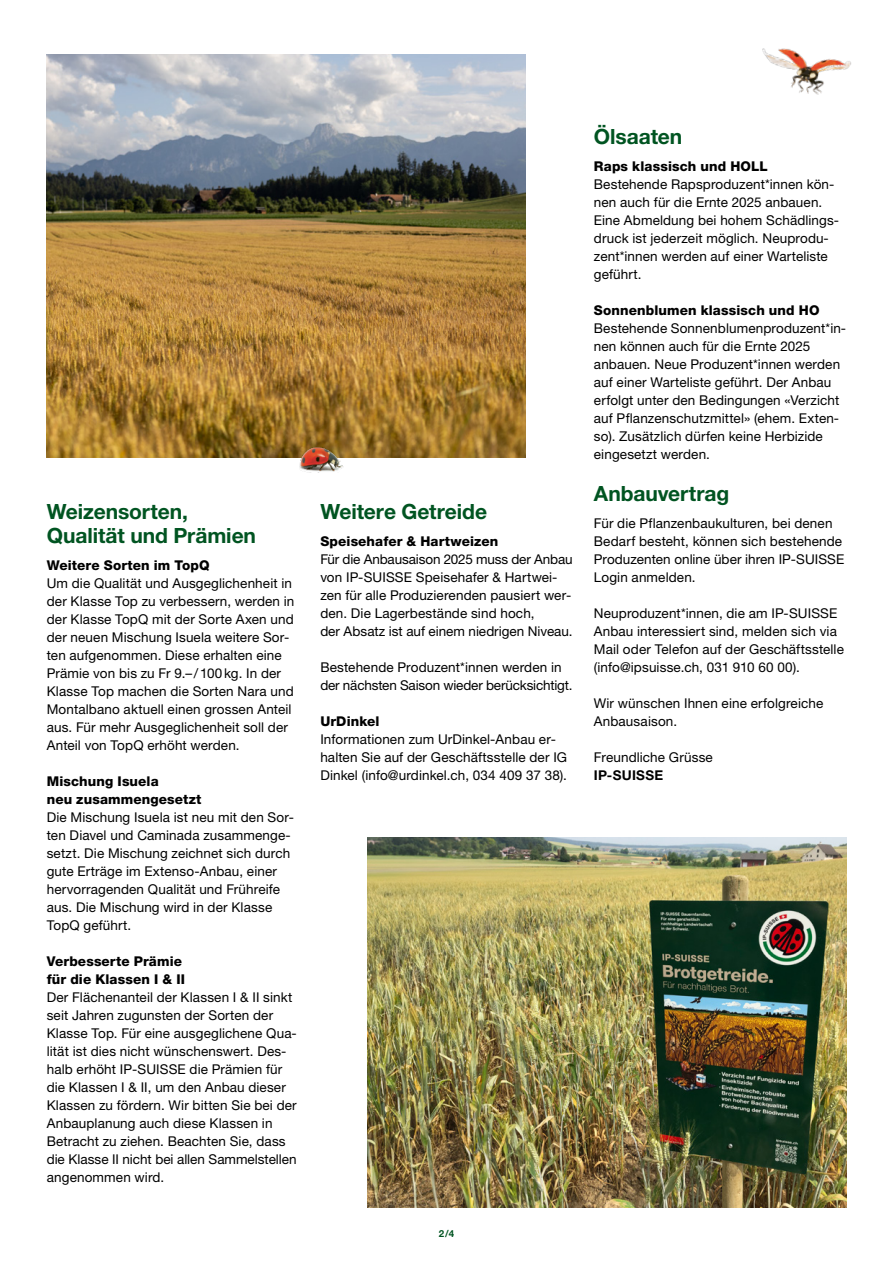
<style>
.page{position:relative;width:893px;height:1263px;background:#fff}
.page>*{position:absolute;margin:0;border:0;box-sizing:border-box;transform-origin:0 0}
.t1{font:700 21px/24px "Helvetica Neue LT Std";letter-spacing:-.005em;color:#005421}
.t2{font:13.5px/18px "Helvetica Neue LT Std";letter-spacing:.01em;color:#000}
.t3{font:800 13.5px/18px "Helvetica Neue LT Std";letter-spacing:.01em;color:#000}
.t4{font:700 13.5px "Helvetica Neue LT Std";letter-spacing:.02em;color:#000}
.t5{font:700 9.75px "Helvetica Neue LT Std";color:#005421}
</style>
<div class="page">
<img style="left:367px;top:838px;width:479px;height:370px">
<img style="left:762px;top:48px;width:89px;height:47px">
<img style="left:47px;top:54px;width:478px;height:404px">
<img style="left:298px;top:446px;width:47px;height:26px">
<h1 class="t1" style="left:47px;top:499px;width:211px">Weizensorten,<br>Qualität und Prämien</h1>
<p class="t3" style="left:47px;top:556px;width:164px">Weitere Sorten im TopQ</p>
<p class="t2" style="left:47px;top:574px;width:249px">Um die Qualität und Ausgeglichenheit in der Klasse Top zu verbessern, werden in der Klasse TopQ mit der Sorte Axen und der neuen Mischung Isuela weitere Sor&shy;ten aufgenommen. Diese erhalten eine Prämie von bis zu Fr 9.–/100kg. In der Klasse Top machen die Sorten Nara und Montalbano aktuell einen grossen Anteil aus. Für mehr Ausgeglichenheit soll der Anteil von TopQ erhöht werden.</p>
<p class="t3" style="left:47px;top:772px;width:156px">Mischung Isuela<br>neu zusammengesetzt</p>
<p class="t2" style="left:47px;top:808px;width:249px">Die Mischung Isuela ist neu mit den Sor&shy;ten Diavel und Caminada zusammenge&shy;setzt. Die Mischung zeichnet sich durch gute Erträge im Extenso-Anbau, einer hervorragenden Qualität und Frühreife aus. Die Mischung wird in der Klasse TopQ geführt.</p>
<p class="t3" style="left:47px;top:952px;width:140px">Verbesserte Prämie für die Klassen I &amp; II</p>
<p class="t2" style="left:47px;top:988px;width:252px">Der Flächenanteil der Klassen I &amp; II sinkt seit Jahren zugunsten der Sorten der Klasse Top. Für eine ausgeglichene Qua&shy;lität ist dies nicht wünschenswert. Des&shy;halb erhöht IP-SUISSE die Prämien für die Klassen I &amp; II, um den Anbau dieser Klassen zu fördern. Wir bitten Sie bei der Anbauplanung auch diese Klassen in Betracht zu ziehen. Beachten Sie, dass die Klasse II nicht bei allen Sammelstellen angenommen wird.</p>
<h1 class="t1" style="left:320px;top:499px;width:168px">Weitere Getreide</h1>
<p class="t3" style="left:320px;top:532px;width:180px">Speisehafer &amp; Hartweizen</p>
<p class="t2" style="left:320px;top:550px;width:254px">Für die Anbausaison 2025 muss der Anbau von IP-SUISSE Speisehafer &amp; Hartwei&shy;zen für alle Produzierenden pausiert wer&shy;den. Die Lagerbestände sind hoch,<br>der Absatz ist auf einem niedrigen Niveau.</p>
<p class="t2" style="left:320px;top:658px;width:254px">Bestehende Produzent*innen werden in der nächsten Saison wieder berücksichtigt.</p>
<p class="t3" style="left:320px;top:712px;width:61px">UrDinkel</p>
<p class="t2" style="left:320px;top:730px;width:248px">Informationen zum UrDinkel-Anbau er&shy;halten Sie auf der Geschäftsstelle der IG<br>Dinkel (info@urdinkel.ch, 034 409 37 38).</p>
<h1 class="t1" style="left:594px;top:124px;width:90px">Ölsaaten</h1>
<p class="t3" style="left:594px;top:157px;width:175px">Raps klassisch und HOLL</p>
<p class="t2" style="left:594px;top:175px;width:247px">Bestehende Rapsproduzent*innen kön&shy;nen auch für die Ernte 2025 anbauen.<br>Eine Abmeldung bei hohem Schädlings&shy;druck ist jederzeit möglich. Neuprodu&shy;zent*innen werden auf einer Warteliste geführt.</p>
<p class="t3" style="left:594px;top:301px;width:227px">Sonnenblumen klassisch und HO</p>
<p class="t2" style="left:594px;top:319px;width:254px">Bestehende Sonnenblumenproduzent*in&shy;nen können auch für die Ernte 2025 anbauen. Neue Produzent*innen werden auf einer Warteliste geführt. Der Anbau erfolgt unter den Bedingungen «Verzicht auf Pflanzenschutzmittel» (ehem. Exten&shy;so). Zusätzlich dürfen keine Herbizide eingesetzt werden.</p>
<h1 class="t1" style="left:594px;top:481px;width:137px">Anbauvertrag</h1>
<p class="t2" style="left:594px;top:514px;width:252px">Für die Pflanzenbaukulturen, bei denen Bedarf besteht, können sich bestehende Produzenten online über ihren IP-SUISSE Login anmelden.</p>
<p class="t2" style="left:594px;top:604px;width:252px">Neuproduzent*innen, die am IP-SUISSE Anbau interessiert sind, melden sich via Mail oder Telefon auf der Geschäftsstelle (info@ipsuisse.ch, 031 910 60 00).</p>
<p class="t2" style="left:594px;top:694px;width:231px">Wir wünschen Ihnen eine erfolgreiche<br>Anbausaison.</p>
<p class="t2" style="left:594px;top:748px;width:120px">Freundliche Grüsse</p>
<p class="t4" style="left:594px;top:767px;width:71px">IP-SUISSE</p>
<p class="t5" style="left:439px;top:1228px;width:17px">2/4</p>
</div>
